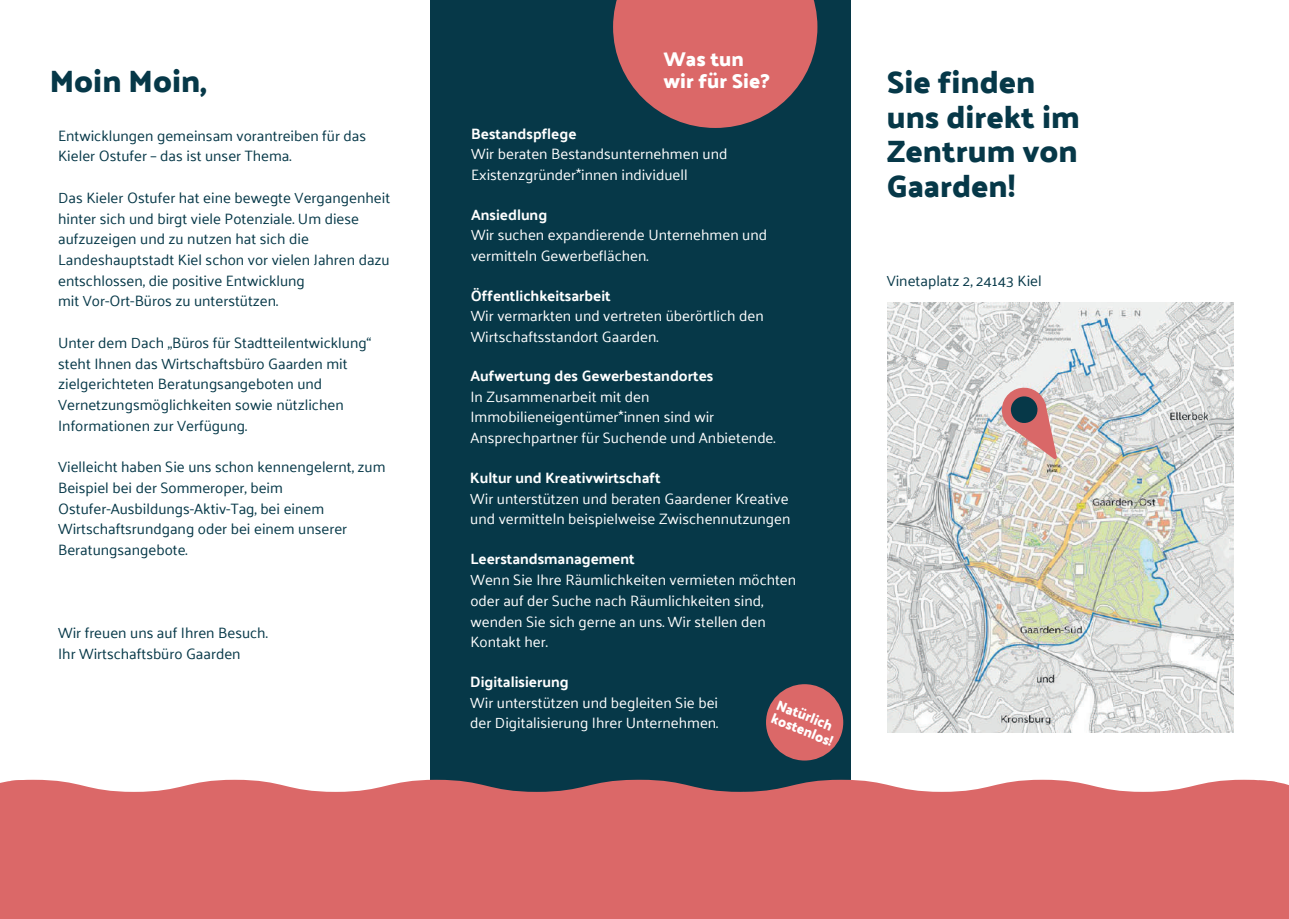
<style>
.page{position:relative;width:1289px;height:919px;background:#fff}
.page>*{position:absolute;margin:0;border:0;box-sizing:border-box;transform-origin:0 0}
.t1{font:600 31.5px/34.5px "Palanquin Dark";color:#063848}
.t2{font:600 20.4px/22.5px "Palanquin Dark";color:#fff}
.t3{font:15px/20.7px "Palanquin";color:#063848}
.t4{font:15px/20.7px "Palanquin";color:#fff}
.t5{font:700 15px "Palanquin";color:#fff}
.t6{font:600 14.25px/14.2px "Palanquin Dark";color:#fff;scale:.94 1}
</style>
<div class="page">
<div style="left:430px;top:0;width:420px;height:851px;background:#063848"></div>
<svg style="left:613px;top:0;width:204px;height:128px"></svg>
<div style="left:766px;top:684px;width:77px;height:76px;background:#db6868;border-radius:50%"></div>
<img style="left:887px;top:303px;width:346px;height:429px">
<svg style="left:998px;top:385px;width:59px;height:74px;background:#bf9a9b"></svg>
<div style="left:24px;top:779px;width:1234px;height:114px;background:#db6868"></div>
<div style="left:0;top:893px;width:1288px;height:25px;background:#db6868"></div>
<div style="left:1258px;top:780px;width:30px;height:113px;background:#db6868"></div>
<div style="left:0;top:780px;width:24px;height:113px;background:#db6868"></div>
<h1 class="t1" style="left:50px;top:64px;width:158px">Moin Moin,</h1>
<p class="t3" style="left:58px;top:125px;width:309px">Entwicklungen gemeinsam vorantreiben für das<br>Kieler Ostufer – das ist unser Thema.</p>
<p class="t3" style="left:58px;top:187px;width:333px">Das Kieler Ostufer hat eine bewegte Vergangenheit hinter sich und birgt viele Potenziale. Um diese aufzuzeigen und zu nutzen hat sich die Landeshauptstadt Kiel schon vor vielen Jahren dazu entschlossen, die positive Entwicklung<br>mit Vor-Ort-Büros zu unterstützen.</p>
<p class="t3" style="left:58px;top:332px;width:314px">Unter dem Dach „Büros für Stadtteilentwicklung“ steht Ihnen das Wirtschaftsbüro Gaarden mit zielgerichteten Beratungsangeboten und Vernetzungsmöglichkeiten sowie nützlichen Informationen zur Verfügung.</p>
<p class="t3" style="left:58px;top:456px;width:329px">Vielleicht haben Sie uns schon kennengelernt, zum Beispiel bei der Sommeroper, beim Ostufer-Ausbildungs-Aktiv-Tag, bei einem Wirtschaftsrundgang oder bei einem unserer Beratungsangebote.</p>
<p class="t3" style="left:58px;top:622px;width:211px">Wir freuen uns auf Ihren Besuch.<br>Ihr Wirtschaftsbüro Gaarden</p>
<h2 class="t2" style="left:663px;top:47px;width:108px">Was tun wir für Sie?</h2>
<p class="t5" style="left:471px;top:125px;width:107px">Bestandspflege</p>
<p class="t4" style="left:471px;top:144px;width:258px">Wir beraten Bestandsunternehmen und<br>Existenzgründer*innen individuell</p>
<p class="t5" style="left:471px;top:206px;width:78px">Ansiedlung</p>
<p class="t4" style="left:471px;top:225px;width:297px">Wir suchen expandierende Unternehmen und vermitteln Gewerbeflächen.</p>
<p class="t5" style="left:471px;top:286px;width:142px">Öffentlichkeitsarbeit</p>
<p class="t4" style="left:471px;top:306px;width:294px">Wir vermarkten und vertreten überörtlich den<br>Wirtschaftsstandort Gaarden.</p>
<p class="t5" style="left:470px;top:367px;width:244px">Aufwertung des Gewerbestandortes</p>
<p class="t4" style="left:470px;top:386px;width:307px">In Zusammenarbeit mit den<br>Immobilieneigentümer*innen sind wir<br>Ansprechpartner für Suchende und Anbietende.</p>
<p class="t5" style="left:470px;top:469px;width:192px">Kultur und Kreativwirtschaft</p>
<p class="t4" style="left:470px;top:488px;width:322px">Wir unterstützen und beraten Gaardener Kreative und vermitteln beispielweise Zwischennutzungen</p>
<p class="t5" style="left:470px;top:550px;width:166px">Leerstandsmanagement</p>
<p class="t4" style="left:470px;top:569px;width:327px">Wenn Sie Ihre Räumlichkeiten vermieten möchten oder auf der Suche nach Räumlichkeiten sind, wenden Sie sich gerne an uns. Wir stellen den Kontakt her.</p>
<p class="t5" style="left:470px;top:672px;width:100px">Digitalisierung</p>
<p class="t4" style="left:470px;top:692px;width:250px">Wir unterstützen und begleiten Sie bei der Digitalisierung Ihrer Unternehmen.</p>
<p class="t6" style="left:780px;top:697px;width:71px;rotate:22deg">Natürlich kostenlos!</p>
<h1 class="t1" style="left:886px;top:65px;width:194px">Sie finden uns direkt im<br>Zentrum von<br>Gaarden!</h1>
<p class="t3" style="left:886px;top:271px;width:156px">Vinetaplatz 2, 24143 Kiel</p>
</div>
